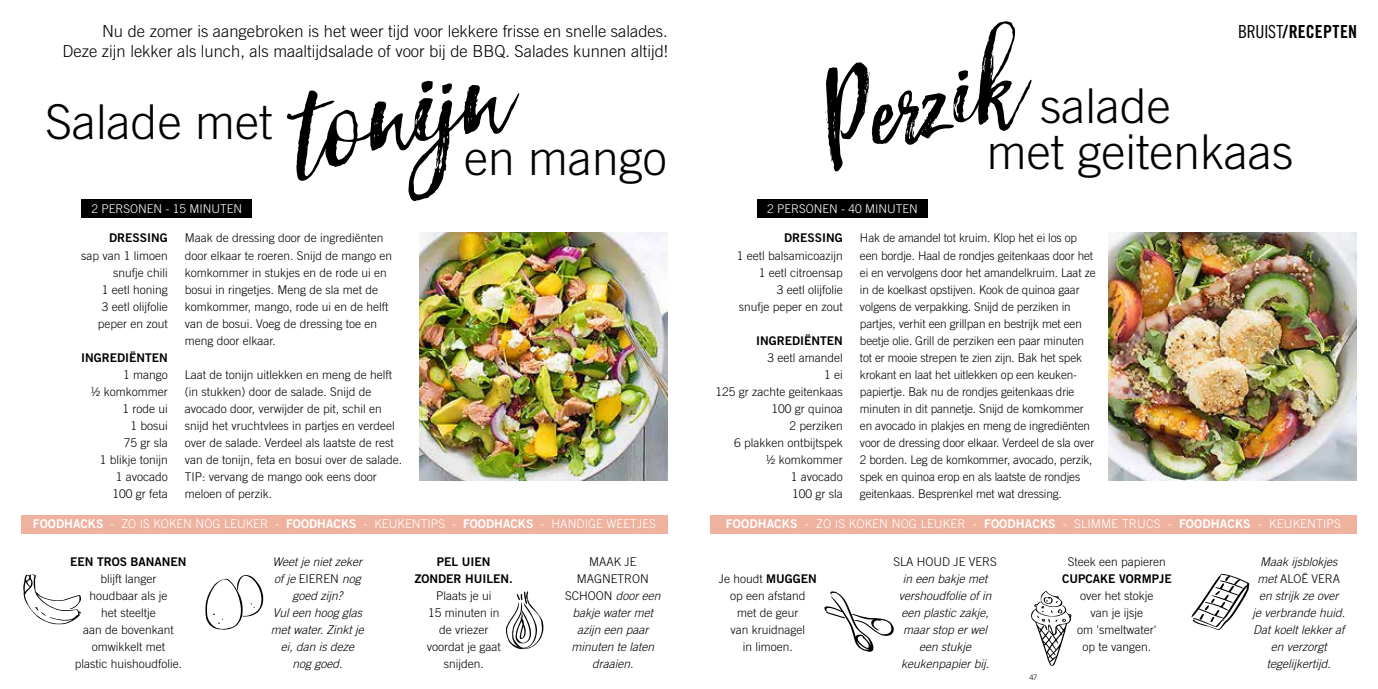
<style>
.page{position:relative;width:1378px;height:689px;background:#fff}
.page>*{position:absolute;margin:0;border:0;box-sizing:border-box;transform-origin:0 0}
.t1{font:italic 177px "Hello Sunshine";color:#000}
.t2{font:italic 152.55px "Hello Sunshine";color:#000}
.t3{font:75px "PW Foodblog";color:#000}
.t4{font:300 48px "Trade Gothic LT Std";color:#000}
.t5{font:18px "Trade Gothic LT Std Bd Cn 20";letter-spacing:.01em;color:#000}
.t6{font:300 16.5px/19.5px "Trade Gothic LT Std";color:#000;text-align:right}
.t7{font:300 12px/17px "Trade Gothic LT Std";color:#000;text-align:right}
.t8{font:italic 300 12px/17px "Trade Gothic LT Std";color:#000;text-align:center}
.t9{font:300 12px "Trade Gothic LT Std";letter-spacing:.005em;color:#fff}
.t10{font:12px/17px "Trade Gothic LT Std Bd 2";color:#000;text-align:center}
.t11{font:300 7.5px "Trade Gothic LT Std";color:#000}
.s1{font-family:"Trade Gothic LT Std Bd 2";font-weight:400}
.s2{font-style:normal}
.s3{font-size:134.55px}
.s4{font-family:"Trade Gothic LT Std Cn 18"}
</style>
<div class="page">
<img style="left:419px;top:233px;width:249px;height:247px">
<div style="left:21px;top:514px;width:647px;height:19px;background:#eeb29f"></div>
<div style="left:82px;top:199px;width:170px;height:19px;background:#000"></div>
<img style="left:1108px;top:233px;width:248px;height:247px">
<div style="left:757px;top:199px;width:170px;height:19px;background:#000"></div>
<div style="left:710px;top:514px;width:646px;height:19px;background:#eeb29f"></div>
<svg style="left:1191px;top:574px;width:58px;height:56px"></svg>
<h3 class="t6" style="left:62px;top:21px;width:607px">Nu de zomer is aangebroken is het weer tijd voor lekkere frisse en snelle salades.<br>Deze zijn lekker als lunch, als maaltijdsalade of voor bij de BBQ. Salades kunnen altijd!</h3>
<h1 class="t1" style="left:270px;top:29px;width:220px;rotate:-10deg">tonijn</h1>
<h3 class="t4" style="left:46px;top:93px;width:228px">Salade met</h3>
<h3 class="t4" style="left:464px;top:130px;width:204px">en mango</h3>
<p class="t9" style="left:91px;top:201px;width:152px">2 PERSONEN - 15 MINUTEN</p>
<p class="t10" style="left:109px;top:229px;width:60px">DRESSING</p>
<p class="t7" style="left:81px;top:247px;width:88px">sap van 1 limoen snufje chili<br>1 eetl honing<br>3 eetl olijfolie peper en zout</p>
<p class="t10" style="left:81px;top:349px;width:88px">INGREDIËNTEN</p>
<p class="t7" style="left:90px;top:366px;width:79px">1 mango<br>½ komkommer<br>1 rode ui<br>1 bosui<br>75 gr sla<br>1 blikje tonijn<br>1 avocado<br>100 gr feta</p>
<p class="t7" style="left:185px;top:230px;width:209px;text-align:left">Maak de dressing door de ingrediënten door elkaar te roeren. Snijd de mango en komkommer in stukjes en de rode ui en bosui in ringetjes. Meng de sla met de komkommer, mango, rode ui en de helft van de bosui. Voeg de dressing toe en meng door elkaar.</p>
<p class="t7" style="left:185px;top:366px;width:219px;text-align:left">Laat de tonijn uitlekken en meng de helft (in stukken) door de salade. Snijd de avocado door, verwijder de pit, schil en snijd het vruchtvlees in partjes en verdeel over de salade. Verdeel als laatste de rest van de tonijn, feta en bosui over de salade.<br>TIP: vervang de mango ook eens door meloen of perzik.</p>
<p class="t9" style="left:33px;top:517px;width:624px"><span class="s1">FOODHACKS</span> - ZO IS KOKEN NOG LEUKER - <span class="s1">FOODHACKS</span> - KEUKENTIPS - <span class="s1">FOODHACKS</span> - HANDIGE WEETJES</p>
<p class="t10" style="left:70px;top:553px;width:118px">EEN TROS BANANEN</p>
<p class="t7" style="left:75px;top:570px;width:109px;text-align:center">blijft langer houdbaar als je<br>het steeltje<br>aan de bovenkant omwikkelt met plastic huishoudfolie.</p>
<p class="t8" style="left:271px;top:553px;width:95px">Weet je niet zeker of je <span class="s2">EIEREN</span> nog goed zijn?<br>Vul een hoog glas met water. Zinkt je ei, dan is deze</p>
<p class="t8" style="left:292px;top:655px;width:52px">nog goed.</p>
<p class="t10" style="left:415px;top:553px;width:99px">PEL UIEN<br>ZONDER HUILEN.</p>
<p class="t7" style="left:427px;top:587px;width:76px;text-align:center">Plaats je ui<br>15 minuten in de vriezer voordat je gaat snijden.</p>
<h3 class="t3" style="left:501px;top:586px;width:49px">o</h3>
<p class="t8" style="left:565px;top:553px;width:97px"><span class="s2">MAAK JE<br>MAGNETRON<br>SCHOON</span> door een bakje water met azijn een paar minuten te laten draaien.</p>
<h2 class="t2" style="left:801px;top:36px;width:205px;rotate:-12deg">Pe<span class="s3">r</span>zik</h2>
<h3 class="t5" style="left:1238px;top:21px;width:121px"><span class="s4">BRUIST</span>/RECEPTEN</h3>
<h3 class="t4" style="left:1040px;top:77px;width:132px">salade</h3>
<h3 class="t4" style="left:986px;top:123px;width:308px">met geitenkaas</h3>
<p class="t9" style="left:767px;top:201px;width:152px">2 PERSONEN - 40 MINUTEN</p>
<p class="t10" style="left:784px;top:229px;width:60px">DRESSING</p>
<p class="t7" style="left:737px;top:247px;width:107px">1 eetl balsamicoazijn<br>1 eetl citroensap<br>3 eetl olijfolie<br>snufje peper en zout</p>
<p class="t10" style="left:756px;top:332px;width:88px">INGREDIËNTEN</p>
<p class="t7" style="left:715px;top:349px;width:129px">3 eetl amandel<br>1 ei<br>125 gr zachte geitenkaas<br>100 gr quinoa<br>2 perziken<br>6 plakken ontbijtspek<br>½ komkommer<br>1 avocado<br>100 gr sla</p>
<p class="t7" style="left:860px;top:230px;width:237px;text-align:left">Hak de amandel tot kruim. Klop het ei los op een bordje. Haal de rondjes geitenkaas door het ei en vervolgens door het amandelkruim. Laat ze in de koelkast opstijven. Kook de quinoa gaar volgens de verpakking. Snijd de perziken in partjes, verhit een grillpan en bestrijk met een beetje olie. Grill de perziken een paar minuten tot er mooie strepen te zien zijn. Bak het spek krokant en laat het uitlekken op een keuken&shy;papiertje. Bak nu de rondjes geitenkaas drie minuten in dit pannetje. Snijd de komkommer en avocado in plakjes en meng de ingrediënten voor de dressing door elkaar. Verdeel de sla over 2 borden. Leg de komkommer, avocado, perzik, spek en quinoa erop en als laatste de rondjes geitenkaas. Besprenkel met wat dressing.</p>
<p class="t9" style="left:726px;top:517px;width:616px"><span class="s1">FOODHACKS</span> - ZO IS KOKEN NOG LEUKER - <span class="s1">FOODHACKS</span> - SLIMME TRUCS - <span class="s1">FOODHACKS</span> - KEUKENTIPS</p>
<p class="t7" style="left:719px;top:570px;width:100px;text-align:center">Je houdt <span class="s1">MUGGEN </span>op een afstand<br>met de geur<br>van kruidnagel<br>in limoen.</p>
<p class="t7" style="left:893px;top:553px;width:105px">SLA HOUD JE VERS</p>
<p class="t8" style="left:899px;top:570px;width:94px">in een bakje met vershoudfolie of in een plastic zakje, maar stop er wel een stukje keukenpapier bij.</p>
<p class="t11" style="left:1029px;top:672px;width:9px">47</p>
<p class="t7" style="left:1068px;top:553px;width:100px">Steek een papieren</p>
<p class="t10" style="left:1062px;top:570px;width:111px">CUPCAKE VORMPJE</p>
<p class="t7" style="left:1077px;top:587px;width:81px;text-align:center">over het stokje van je ijsje<br>om 'smeltwater' op te vangen.</p>
<p class="t8" style="left:1252px;top:553px;width:94px">Maak ijsblokjes met <span class="s2">ALOË VERA </span>en strijk ze over<br>je verbrande huid.<br>Dat koelt lekker af en verzorgt tegelijkertijd.</p>
</div>
